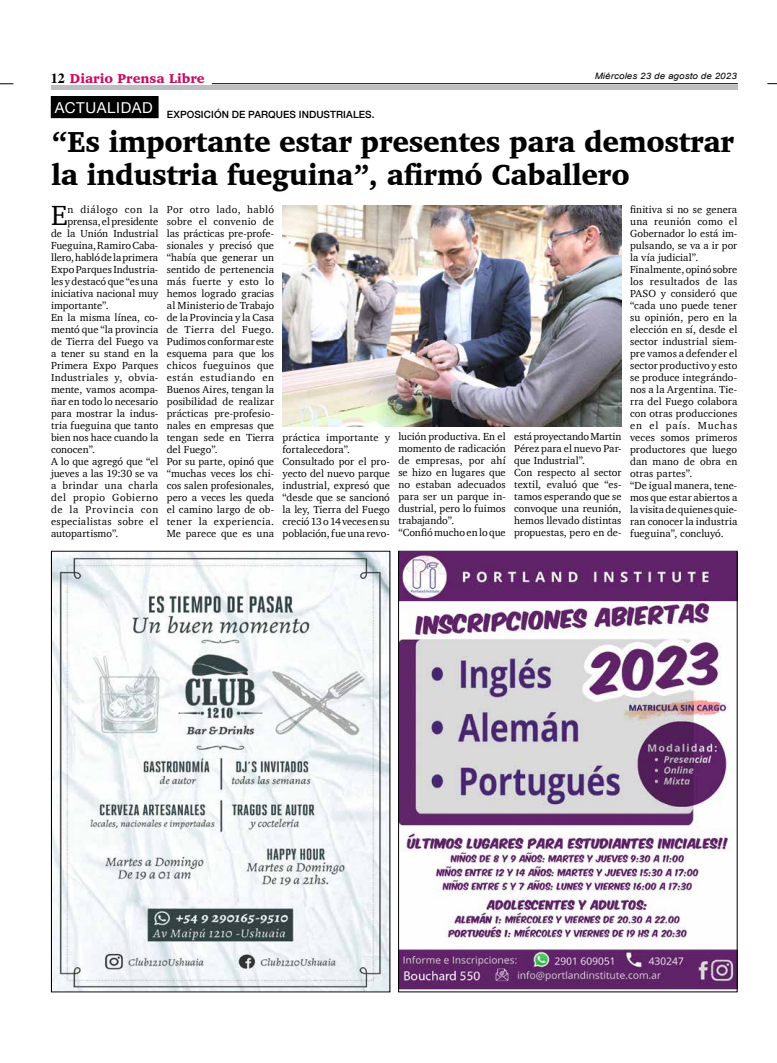
<style>
.page{position:relative;width:777px;height:1063px;background:#fff}
.page>*{position:absolute;margin:0;border:0;box-sizing:border-box;transform-origin:0 0}
.t1{font:900 29.6px/32.8px "Charter";letter-spacing:-.01em;color:#000;scale:.95 1}
.t2{font:28.4px "Charter";color:#000}
.t3{font:15px "Helvetica Neue";letter-spacing:.045em;color:#fff}
.t4{font:900 13.2px "Charter";color:#c80c5f}
.t5{font:10.5px/12px "Charter";letter-spacing:.005em;color:#000}
.t6{font:10.5px "Charter";letter-spacing:.03em;color:#000}
.t7{font:10.5px "Charter";letter-spacing:.06em;color:#000}
.t8{font:10.5px "Charter";letter-spacing:.025em;color:#000}
.t9{font:10.5px "Charter";letter-spacing:.045em;color:#000}
.t10{font:500 10px "Helvetica Neue";letter-spacing:.01em;color:#000}
.t11{font:italic 8.8px "Arial";letter-spacing:.01em;color:#000;scale:1.11 1}
.s1{font-family:"Times";font-weight:700;font-size:14px;color:#000}
</style>
<div class="page">
<hr style="left:212px;top:83px;width:526px;height:1px;background:#000">
<svg style="left:0;top:84px;width:13px;height:1px"></svg>
<div style="left:51px;top:85px;width:686px;height:5px;background:#bcbec0"></div>
<img style="left:53px;top:553px;width:335px;height:437px">
<img style="left:400px;top:553px;width:335px;height:437px">
<div style="left:51px;top:97px;width:107px;height:21px;background:#000"></div>
<img style="left:283px;top:206px;width:338px;height:221px">
<p class="t11" style="left:594px;top:70px;width:129px">Miércoles 23 de agosto de 2023</p>
<p class="t4" style="left:51px;top:70px;width:155px"><span class="s1">12</span> Diario Prensa Libre</p>
<h3 class="t3" style="left:55px;top:97px;width:99px">ACTUALIDAD</h3>
<p class="t10" style="left:167px;top:106px;width:209px">EXPOSICIÓN DE PARQUES INDUSTRIALES.</p>
<h1 class="t1" style="left:51px;top:125px;width:720px">“Es importante estar presentes para demostrar la industria fueguina”, afirmó Caballero</h1>
<h2 class="t2" style="left:51px;top:191px;width:18px">E</h2>
<p class="t7" style="left:67px;top:200px;width:92px">n diálogo con la</p>
<p class="t5" style="left:67px;top:215px;width:92px">prensa, el presidente</p>
<p class="t5" style="left:51px;top:227px;width:109px">de la Unión Industrial</p>
<p class="t5" style="left:51px;top:239px;width:109px">Fueguina, Ramiro Caba-</p>
<p class="t5" style="left:51px;top:251px;width:109px">llero, habló de la primera</p>
<p class="t5" style="left:51px;top:263px;width:109px">Expo Parques Industria-</p>
<p class="t5" style="left:51px;top:275px;width:109px">les y destacó que “es una</p>
<p class="t5" style="left:51px;top:287px;width:109px">iniciativa nacional muy</p>
<p class="t5" style="left:51px;top:299px;width:59px">importante”.</p>
<p class="t5" style="left:51px;top:311px;width:109px">En la misma línea, co-</p>
<p class="t5" style="left:51px;top:323px;width:109px">mentó que “la provincia</p>
<p class="t5" style="left:51px;top:335px;width:109px">de Tierra del Fuego va</p>
<p class="t5" style="left:51px;top:347px;width:109px">a tener su stand en la</p>
<p class="t5" style="left:51px;top:359px;width:109px">Primera Expo Parques</p>
<p class="t6" style="left:51px;top:368px;width:109px">Industriales y, obvia-</p>
<p class="t5" style="left:51px;top:383px;width:109px">mente, vamos acompa-</p>
<p class="t5" style="left:51px;top:395px;width:109px">ñar en todo lo necesario</p>
<p class="t5" style="left:51px;top:407px;width:109px">para mostrar la indus-</p>
<p class="t5" style="left:51px;top:419px;width:109px">tria fueguina que tanto</p>
<p class="t5" style="left:51px;top:431px;width:109px">bien nos hace cuando la</p>
<p class="t5" style="left:51px;top:443px;width:46px">conocen”.</p>
<p class="t5" style="left:51px;top:455px;width:109px">A lo que agregó que “el</p>
<p class="t5" style="left:51px;top:467px;width:109px">jueves a las 19:30 se va</p>
<p class="t8" style="left:51px;top:476px;width:109px">a brindar una charla</p>
<p class="t9" style="left:51px;top:488px;width:109px">del propio Gobierno</p>
<p class="t7" style="left:51px;top:500px;width:109px">de la Provincia con</p>
<p class="t6" style="left:51px;top:512px;width:109px">especialistas sobre el</p>
<p class="t5" style="left:51px;top:527px;width:69px">autopartismo”.</p>
<p class="t5" style="left:167px;top:203px;width:109px">Por otro lado, habló sobre el convenio de las prácticas pre-profe&shy;sionales y precisó que “había que generar un sentido de pertenencia más fuerte y esto lo hemos logrado gracias al Ministerio de Trabajo de la Provincia y la Casa de Tierra del Fuego.<br>Pudimos conformar este esquema para que los chicos fueguinos que están estudiando en<br>Buenos Aires, tengan la posibilidad de realizar prácticas pre-profesio&shy;nales en empresas que tengan sede en Tierra del Fuego”.<br>Por su parte, opinó que “muchas veces los chi&shy;cos salen profesionales, pero a veces les queda el camino largo de ob&shy;tener la experiencia.<br>Me parece que es una</p>
<p class="t5" style="left:283px;top:431px;width:109px">práctica importante y fortalecedora”.<br>Consultado por el pro&shy;yecto del nuevo parque industrial, expresó que “desde que se sancionó la ley, Tierra del Fuego creció 13 o 14 veces en su población, fue una revo-</p>
<p class="t5" style="left:398px;top:430px;width:109px">lución productiva. En el momento de radicación de empresas, por ahí se hizo en lugares que no estaban adecuados para ser un parque in&shy;dustrial, pero lo fuimos trabajando”.<br>“Confió mucho en lo que</p>
<p class="t5" style="left:514px;top:430px;width:109px">está proyectando Martin<br>Pérez para el nuevo Par&shy;que Industrial”.<br>Con respecto al sector textil, evaluó que “es&shy;tamos esperando que se convoque una reunión, hemos llevado distintas propuestas, pero en de-</p>
<p class="t5" style="left:630px;top:203px;width:109px">finitiva si no se genera una reunión como el<br>Gobernador lo está im&shy;pulsando, se va a ir por la vía judicial”.<br>Finalmente, opinó sobre los resultados de las<br>PASO y consideró que “cada uno puede tener su opinión, pero en la elección en sí, desde el sector industrial siem&shy;pre vamos a defender el sector productivo y esto se produce integrándo&shy;nos a la Argentina. Tie&shy;rra del Fuego colabora con otras producciones en el país. Muchas veces somos primeros productores que luego dan mano de obra en otras partes”.<br>“De igual manera, tene&shy;mos que estar abiertos a la visita de quienes quie&shy;ran conocer la industria fueguina”, concluyó.</p>
</div>
